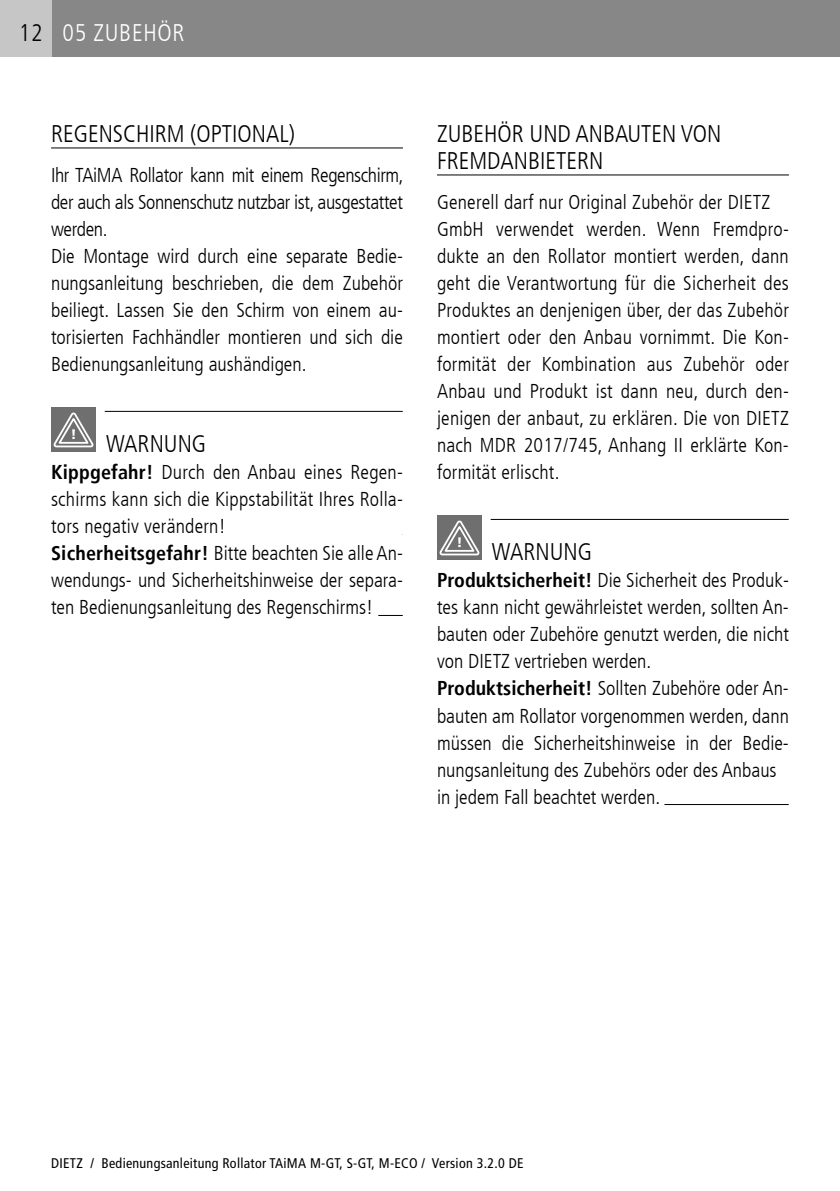
<style>
.page{position:relative;width:840px;height:1191px;background:#fff}
.page>*{position:absolute;margin:0;border:0;box-sizing:border-box;transform-origin:0 0}
.t1{font:300 condensed 24px/27px "Frutiger LT";color:#000}
.t2{font:300 condensed 24px "Frutiger LT";letter-spacing:.03em;color:#fff}
.t3{font:300 condensed 20px/27px "Frutiger LT";color:#000}
.t4{font:condensed 14px "Frutiger LT";letter-spacing:.02em;color:#000}
.s1{font-weight:700}
</style>
<div class="page">
<div style="left:0;top:0;width:839px;height:57px;background:#878787"></div>
<hr style="left:839px;top:0;width:1px;height:57px;background:#878787">
<div style="left:0;top:0;width:51px;height:57px;background:#c6c6c6"></div>
<hr style="left:51px;top:147px;width:352px;height:1px;background:#000">
<hr style="left:105px;top:411px;width:297px;height:1px;background:#000">
<svg style="left:378px;top:615px;width:24px;height:1px"></svg>
<div style="left:51px;top:407px;width:45px;height:45px;background:#706f6f"></div>
<svg style="left:53px;top:412px;width:41px;height:36px"></svg>
<hr style="left:437px;top:174px;width:351px;height:1px;background:#000">
<hr style="left:490px;top:519px;width:298px;height:1px;background:#000">
<hr style="left:664px;top:804px;width:124px;height:1px;background:#000">
<div style="left:437px;top:515px;width:44px;height:45px;background:#706f6f"></div>
<svg style="left:439px;top:520px;width:41px;height:36px"></svg>
<p class="t1" style="left:19px;top:19px;width:25px">12</p>
<p class="t2" style="left:62px;top:19px;width:123px">05 ZUBEHÖR</p>
<p class="t1" style="left:51px;top:120px;width:245px">REGENSCHIRM (OPTIONAL)</p>
<p class="t3" style="left:51px;top:162px;width:354px">Ihr TAiMA Rollator kann mit einem Regenschirm, der auch als Sonnenschutz nutzbar ist, ausgestattet werden.<br>Die Montage wird durch eine separate Bedie&shy;nungsanleitung beschrieben, die dem Zubehör beiliegt. Lassen Sie den Schirm von einem au&shy;torisierten Fachhändler montieren und sich die Bedienungsanleitung aushändigen.</p>
<p class="t1" style="left:106px;top:431px;width:102px">WARNUNG</p>
<p class="t3" style="left:51px;top:459px;width:353px"><span class="s1">Kippgefahr!</span> Durch den Anbau eines Regen&shy;schirms kann sich die Kippstabilität Ihres Rolla&shy;tors negativ verändern!<br><span class="s1">Sicherheitsgefahr!</span> Bitte beachten Sie alle An&shy;wendungs- und Sicherheitshinweise der separa&shy;ten Bedienungsanleitung des Regenschirms!</p>
<p class="t1" style="left:437px;top:120px;width:286px">ZUBEHÖR UND ANBAUTEN VON<br>FREMDANBIETERN</p>
<p class="t3" style="left:437px;top:189px;width:353px">Generell darf nur Original Zubehör der DIETZ GmbH verwendet werden. Wenn Fremdpro&shy;dukte an den Rollator montiert werden, dann geht die Verantwortung für die Sicherheit des Produktes an denjenigen über, der das Zubehör montiert oder den Anbau vornimmt. Die Kon&shy;formität der Kombination aus Zubehör oder Anbau und Produkt ist dann neu, durch den&shy;jenigen der anbaut, zu erklären. Die von DIETZ nach MDR 2017/745, Anhang II erklärte Kon&shy;formität erlischt.</p>
<p class="t1" style="left:491px;top:539px;width:102px">WARNUNG</p>
<p class="t3" style="left:437px;top:567px;width:353px"><span class="s1">Produktsicherheit!</span> Die Sicherheit des Produk&shy;tes kann nicht gewährleistet werden, sollten An&shy;bauten oder Zubehöre genutzt werden, die nicht von DIETZ vertrieben werden.<br><span class="s1">Produktsicherheit!</span> Sollten Zubehöre oder An&shy;bauten am Rollator vorgenommen werden, dann müssen die Sicherheitshinweise in der Bedie&shy;nungsanleitung des Zubehörs oder des Anbaus in jedem Fall beachtet werden.</p>
<p class="t4" style="left:51px;top:1155px;width:473px">DIETZ / Bedienungsanleitung Rollator TAiMA M-GT, S-GT, M-ECO / Version 3.2.0 DE</p>
</div>
